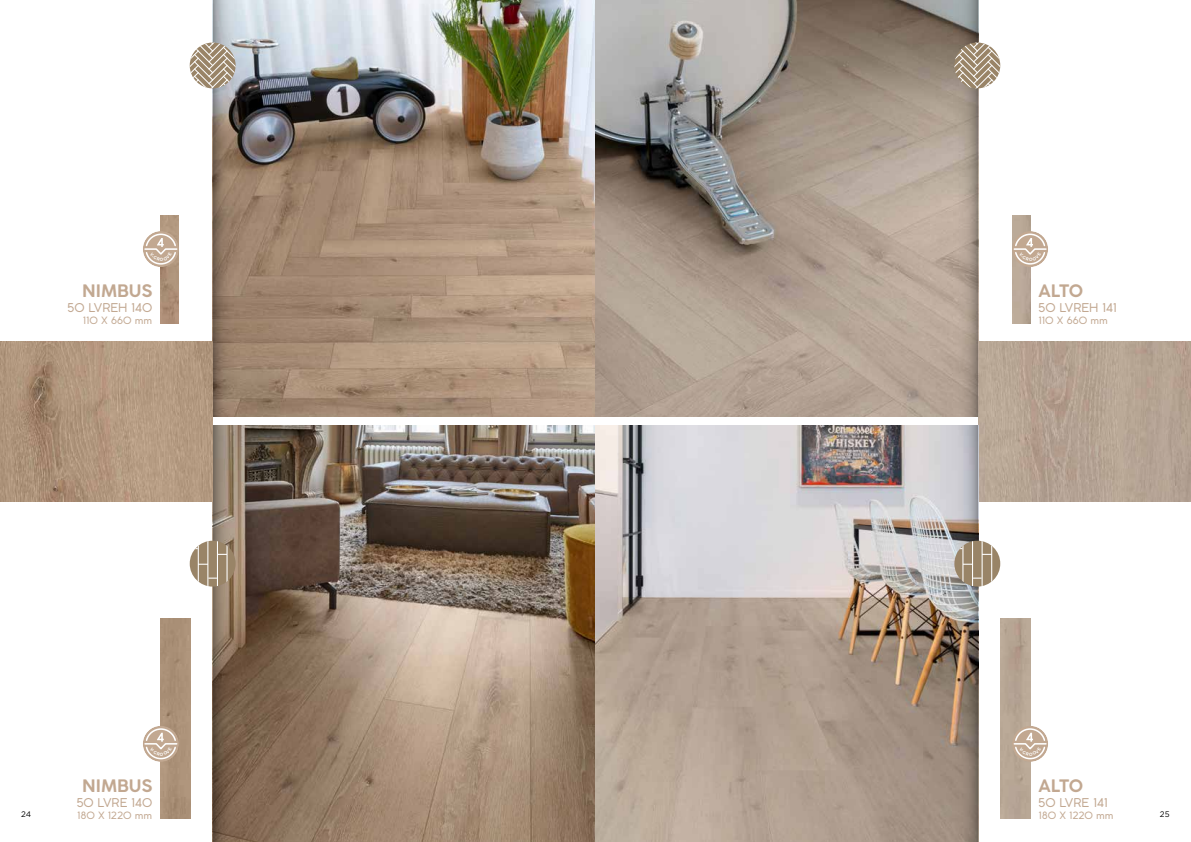
<style>
.page{position:relative;width:1191px;height:842px;background:#fff}
.page>*{position:absolute;margin:0;border:0;box-sizing:border-box;transform-origin:0 0}
.t1{font:700 17px "Coco Gothic";color:#c2a891}
.t2{font:12px "Coco Gothic";letter-spacing:-.01em;color:#c2a891}
.t3{font:10px "Coco Gothic";letter-spacing:.005em;color:#c2a891}
.t4{font:8px "Gotham";color:#000}
</style>
<div class="page">
<img style="left:250px;top:0;width:690px;height:417px">
<img style="left:250px;top:425px;width:690px;height:417px">
<img style="left:0;top:341px;width:213px;height:161px">
<img style="left:978px;top:341px;width:213px;height:161px">
<div style="left:161px;top:619px;width:30px;height:199px;background:#ab9178"></div>
<img style="left:161px;top:216px;width:18px;height:108px">
<div style="left:1000px;top:619px;width:30px;height:199px;background:#b7a695"></div>
<svg style="left:213px;top:0;width:37px;height:417px;background:#928173"></svg>
<svg style="left:213px;top:425px;width:37px;height:417px;background:#806a57"></svg>
<svg style="left:940px;top:0;width:38px;height:417px;background:#a99b8f"></svg>
<img style="left:940px;top:425px;width:38px;height:417px">
<svg style="left:190px;top:43px;width:46px;height:45px;background:#b9ad9c"></svg>
<svg style="left:190px;top:541px;width:46px;height:46px;background:#ad9b85"></svg>
<svg style="left:954px;top:43px;width:46px;height:45px;background:#b4a693"></svg>
<svg style="left:954px;top:541px;width:46px;height:46px;background:#afa18e"></svg>
<div style="left:143px;top:231px;width:36px;height:36px;background:#c2a891;border-radius:50%"></div>
<div style="left:143px;top:726px;width:36px;height:36px;background:#c2a891;border-radius:50%"></div>
<div style="left:1012px;top:231px;width:36px;height:36px;background:#c2a891;border-radius:50%"></div>
<div style="left:1012px;top:726px;width:36px;height:36px;background:#c2a891;border-radius:50%"></div>
<svg style="left:143px;top:233px;width:35px;height:32px"></svg>
<svg style="left:143px;top:727px;width:35px;height:33px"></svg>
<svg style="left:1012px;top:233px;width:35px;height:32px"></svg>
<svg style="left:1012px;top:727px;width:35px;height:33px"></svg>
<h1 class="t1" style="left:82px;top:278px;width:72px">NIMBUS</h1>
<p class="t2" style="left:68px;top:298px;width:86px">50 LVREH 140</p>
<p class="t3" style="left:83px;top:313px;width:71px">110 X 660 mm</p>
<h1 class="t1" style="left:1038px;top:278px;width:46px">ALTO</h1>
<p class="t2" style="left:1038px;top:298px;width:80px">50 LVREH 141</p>
<p class="t3" style="left:1038px;top:313px;width:71px">110 X 660 mm</p>
<h1 class="t1" style="left:82px;top:773px;width:72px">NIMBUS</h1>
<p class="t2" style="left:77px;top:793px;width:77px">50 LVRE 140</p>
<p class="t3" style="left:77px;top:807px;width:77px">180 X 1220 mm</p>
<h1 class="t1" style="left:1038px;top:773px;width:46px">ALTO</h1>
<p class="t2" style="left:1038px;top:793px;width:71px">50 LVRE 141</p>
<p class="t4" style="left:21px;top:809px;width:12px">24</p>
<p class="t3" style="left:1038px;top:807px;width:77px">180 X 1220 mm</p>
<p class="t4" style="left:1159px;top:809px;width:11px">25</p>
</div>
